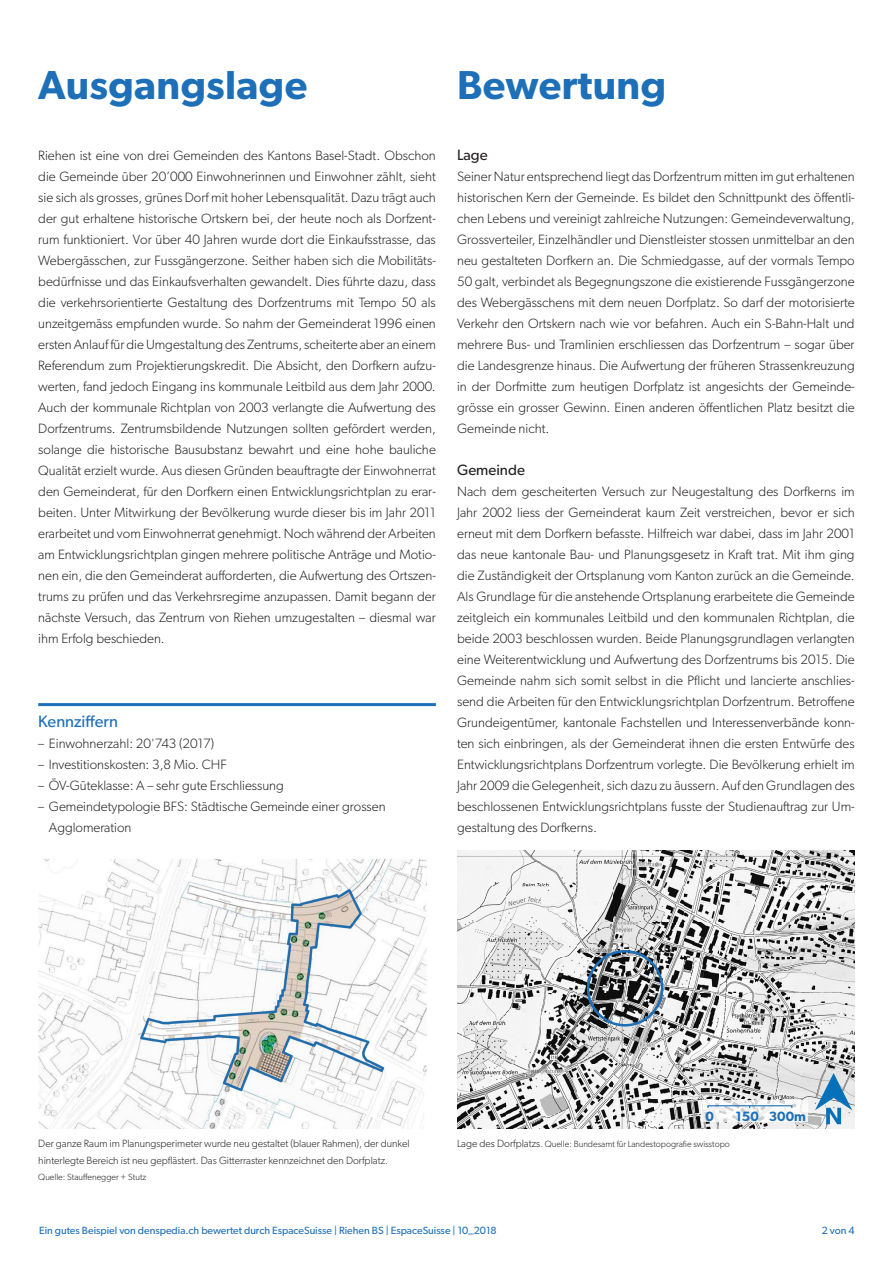
<style>
.page{position:relative;width:893px;height:1263px;background:#fff}
.page>*{position:absolute;margin:0;border:0;box-sizing:border-box;transform-origin:0 0}
.Kapiteltitel{font:600 40.5px "Gibson";letter-spacing:.01em;color:#1d6fb8}
.Titel_Box{font:16.5px "Gibson";color:#1d6fb8}
.Untertitel{font:15px "Gibson";color:#231f20}
.Lauftext_Blocksatz{font:300 13.5px/21px "Gibson";color:#231f20;text-align:justify}
.t1{font:600 13.5px "Gibson";color:#1d6fb8}
.Bildnachweis_linksb{font:300 10.5px/16.5px "Gibson";color:#231f20}
.Pagina{font:10.5px "Gibson";color:#1d6fb8}
.Bildnachweis_linksb-2{font:300 9px "Gibson";color:#231f20}
.s1{font-size:10.5px}
</style>
<div class="page">
<hr style="left:38px;top:703px;width:398px;height:3px;background:#1d6fb8">
<img style="left:457px;top:850px;width:398px;height:279px">
<div style="left:587px;top:950px;width:76px;height:76px;border:3px solid #1d6fb8;border-radius:50%"></div>
<svg style="left:815px;top:1073px;width:37px;height:51px;background:#95b8d1"></svg>
<svg style="left:702px;top:1100px;width:106px;height:21px"></svg>
<svg style="left:707px;top:1105px;width:86px;height:4px"></svg>
<img style="left:38px;top:859px;width:389px;height:270px">
<p class="Kapiteltitel" style="left:38px;top:61px;width:271px">Ausgangslage</p>
<p class="Lauftext_Blocksatz" style="left:38px;top:145px;width:399px">Riehen ist eine von drei Gemeinden des Kantons Basel-Stadt. Obschon die Gemeinde über 20’000 Einwohnerinnen und Einwohner zählt, sieht sie sich als grosses, grünes Dorf mit hoher Lebensqualität. Dazu trägt auch der gut erhaltene historische Ortskern bei, der heute noch als Dorfzent&shy;rum funktioniert. Vor über 40 Jahren wurde dort die Einkaufsstrasse, das Webergässchen, zur Fussgängerzone. Seither haben sich die Mobilitäts&shy;bedürfnisse und das Einkaufsverhalten gewandelt. Dies führte dazu, dass die verkehrsorientierte Gestaltung des Dorfzentrums mit Tempo 50 als unzeitgemäss empfunden wurde. So nahm der Gemeinderat 1996 einen ersten Anlauf für die Umgestaltung des Zentrums, scheiterte aber an einem Referendum zum Projektierungskredit. Die Absicht, den Dorfkern aufzu&shy;werten, fand jedoch Eingang ins kommunale Leitbild aus dem Jahr 2000.<br>Auch der kommunale Richtplan von 2003 verlangte die Aufwertung des Dorfzentrums. Zentrumsbildende Nutzungen sollten gefördert werden, solange die historische Bausubstanz bewahrt und eine hohe bauliche Qualität erzielt wurde. Aus diesen Gründen beauftragte der Einwohnerrat den Gemeinderat, für den Dorfkern einen Entwicklungsrichtplan zu erar&shy;beiten. Unter Mitwirkung der Bevölkerung wurde dieser bis im Jahr 2011 erarbeitet und vom Einwohnerrat genehmigt. Noch während der Arbeiten am Entwicklungsrichtplan gingen mehrere politische Anträge und Motio&shy;nen ein, die den Gemeinderat aufforderten, die Aufwertung des Ortszen&shy;trums zu prüfen und das Verkehrsregime anzupassen. Damit begann der nächste Versuch, das Zentrum von Riehen umzugestalten – diesmal war ihm Erfolg beschieden.</p>
<p class="Titel_Box" style="left:38px;top:712px;width:81px">Kennziffern</p>
<p class="Lauftext_Blocksatz" style="left:38px;top:733px;width:177px">– Einwohnerzahl: 20'743 (2017)</p>
<p class="Lauftext_Blocksatz" style="left:38px;top:754px;width:190px">– Investitionskosten: 3,8 Mio. CHF</p>
<p class="Lauftext_Blocksatz" style="left:38px;top:775px;width:247px">– ÖV-Güteklasse: A – sehr gute Erschliessung</p>
<p class="Lauftext_Blocksatz" style="left:49px;top:796px;width:338px;text-indent:-11px">– Gemeindetypologie BFS: Städtische Gemeinde einer grossen<br>Agglomeration</p>
<p class="Kapiteltitel" style="left:457px;top:61px;width:211px">Bewertung</p>
<p class="Untertitel" style="left:457px;top:146px;width:32px">Lage</p>
<p class="Lauftext_Blocksatz" style="left:457px;top:166px;width:399px">Seiner Natur entsprechend liegt das Dorfzentrum mitten im gut erhaltenen historischen Kern der Gemeinde. Es bildet den Schnittpunkt des öffentli&shy;chen Lebens und vereinigt zahlreiche Nutzungen: Gemeindeverwaltung, Grossverteiler, Einzelhändler und Dienstleister stossen unmittelbar an den neu gestalteten Dorfkern an. Die Schmiedgasse, auf der vormals Tempo 50 galt, verbindet als Begegnungszone die existierende Fussgängerzone des Webergässchens mit dem neuen Dorfplatz. So darf der motorisierte Verkehr den Ortskern nach wie vor befahren. Auch ein S-Bahn-Halt und mehrere Bus- und Tramlinien erschliessen das Dorfzentrum – sogar über die Landesgrenze hinaus. Die Aufwertung der früheren Strassenkreuzung in der Dorfmitte zum heutigen Dorfplatz ist angesichts der Gemeinde&shy;grösse ein grosser Gewinn. Einen anderen öffentlichen Platz besitzt die Gemeinde nicht.</p>
<p class="Untertitel" style="left:457px;top:461px;width:69px">Gemeinde</p>
<p class="Lauftext_Blocksatz" style="left:457px;top:481px;width:399px">Nach dem gescheiterten Versuch zur Neugestaltung des Dorfkerns im Jahr 2002 liess der Gemeinderat kaum Zeit verstreichen, bevor er sich erneut mit dem Dorfkern befasste. Hilfreich war dabei, dass im Jahr 2001 das neue kantonale Bau- und Planungsgesetz in Kraft trat. Mit ihm ging die Zuständigkeit der Ortsplanung vom Kanton zurück an die Gemeinde.<br>Als Grundlage für die anstehende Ortsplanung erarbeitete die Gemeinde zeitgleich ein kommunales Leitbild und den kommunalen Richtplan, die beide 2003 beschlossen wurden. Beide Planungsgrundlagen verlangten eine Weiterentwicklung und Aufwertung des Dorfzentrums bis 2015. Die Gemeinde nahm sich somit selbst in die Pflicht und lancierte anschlies&shy;send die Arbeiten für den Entwicklungsrichtplan Dorfzentrum. Betroffene Grundeigentümer, kantonale Fachstellen und Interessenverbände konn&shy;ten sich einbringen, als der Gemeinderat ihnen die ersten Entwürfe des Entwicklungsrichtplans Dorfzentrum vorlegte. Die Bevölkerung erhielt im Jahr 2009 die Gelegenheit, sich dazu zu äussern. Auf den Grundlagen des beschlossenen Entwicklungsrichtplans fusste der Studienauftrag zur Um&shy;gestaltung des Dorfkerns.</p>
<p class="Bildnachweis_linksb" style="left:38px;top:1135px;width:373px">Der ganze Raum im Planungsperimeter wurde neu gestaltet (blauer Rahmen), der dunkel hinterlegte Bereich ist neu gepflästert. Das Gitterraster kennzeichnet den Dorfplatz.</p>
<p class="Bildnachweis_linksb-2" style="left:38px;top:1172px;width:110px">Quelle: Stauffenegger + Stutz</p>
<p class="t1" style="left:705px;top:1108px;width:10px">0</p>
<p class="t1" style="left:736px;top:1108px;width:25px">150</p>
<p class="t1" style="left:769px;top:1108px;width:39px">300m</p>
<p class="Bildnachweis_linksb-2" style="left:457px;top:1139px;width:274px"><span class="s1">Lage des Dorfplatzs</span>. Quelle: Bundesamt für Landestopografie swisstopo</p>
<p class="Pagina" style="left:39px;top:1223px;width:459px">Ein gutes Beispiel von denspedia.ch bewertet durch EspaceSuisse | Riehen BS | EspaceSuisse | 10_2018</p>
<p class="Pagina" style="left:822px;top:1223px;width:35px">2 von 4</p>
</div>
